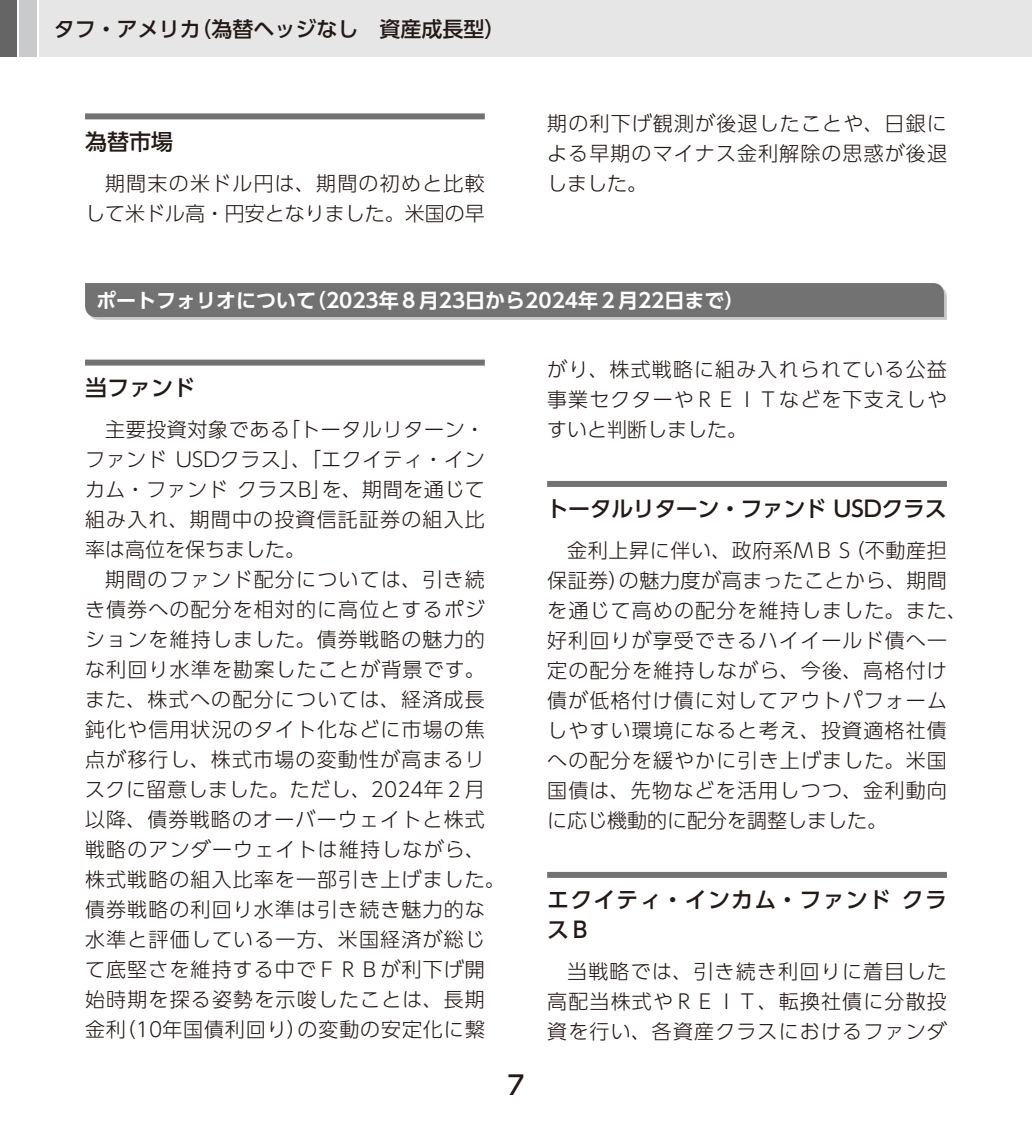
<style>
.page{position:relative;width:1032px;height:1134px;background:#fff}
.page>*{position:absolute;margin:0;border:0;box-sizing:border-box;transform-origin:0 0}
.t1{font:500 26px "UD Shin Go Pro";color:#231916}
.t2{font:500 22px "UD Shin Go Pro";letter-spacing:-.02em;color:#231916}
.t3{font:500 22px/30px "UD Shin Go Pro";letter-spacing:.05em;color:#231916}
.t4{font:500 22px "UD Shin Go Pro";color:#231916}
.t5{font:500 21px "UD Shin Go Pro";color:#231916}
.t6{font:300 20px/30px "UD Shin Go Pro";letter-spacing:.06em;color:#231916;text-align:justify}
.t7{font:300 20px/30px "UD Shin Go Pro";letter-spacing:.03em;color:#231916;text-align:right}
.t8{font:700 20px "UD Shin Go Pro De";color:#fff}
</style>
<div class="page">
<div style="left:40px;top:0;width:992px;height:57px;background:#e6e6e7"></div>
<div style="left:20px;top:0;width:17px;height:57px;background:#c9cacb"></div>
<div style="left:0;top:0;width:17px;height:57px;background:#666565"></div>
<svg style="left:85px;top:283px;width:862px;height:37px;background:#797979"></svg>
<div style="left:85px;top:113px;width:400px;height:6px;background:#727272"></div>
<div style="left:85px;top:360px;width:400px;height:6px;background:#727272"></div>
<div style="left:547px;top:481px;width:400px;height:6px;background:#727272"></div>
<div style="left:547px;top:872px;width:400px;height:6px;background:#727272"></div>
<p class="t5" style="left:54px;top:12px;width:453px">タフ・アメリカ（為替ヘッジなし　資産成長型）</p>
<p class="t4" style="left:85px;top:124px;width:89px">為替市場</p>
<p class="t7" style="left:85px;top:167px;width:401px">期間末の米ドル円は、期間の初めと比較して米ドル高・円安となりました。米国の早</p>
<p class="t6" style="left:547px;top:108px;width:401px">期の利下げ観測が後退したことや、日銀による早期のマイナス金利解除の思惑が後退しました。</p>
<p class="t8" style="left:96px;top:284px;width:650px">ポートフォリオについて（2023年８月23日から2024年２月22日まで）</p>
<p class="t4" style="left:85px;top:370px;width:111px">当ファンド</p>
<p class="t6" style="left:85px;top:413px;width:401px;text-indent:20px">主要投資対象である「トータルリターン・ファンド USDクラス」、「エクイティ・インカム・ファンドクラスB」を、期間を通じて組み入れ、期間中の投資信託証券の組入比率は高位を保ちました。</p>
<p class="t6" style="left:85px;top:563px;width:421px;text-align:left;text-indent:20px">期間のファンド配分については、引き続き債券への配分を相対的に高位とするポジションを維持しました。債券戦略の魅力的な利回り水準を勘案したことが背景です。また、株式への配分については、経済成長鈍化や信用状況のタイト化などに市場の焦点が移行し、株式市場の変動性が高まるリスクに留意しました。ただし、2024年２月以降、債券戦略のオーバーウェイトと株式戦略のアンダーウェイトは維持しながら、株式戦略の組入比率を一部引き上げました。債券戦略の利回り水準は引き続き魅力的な水準と評価している一方、米国経済が総じて底堅さを維持する中でＦＲＢが利下げ開始時期を探る姿勢を示唆したことは、長期金利（10年国債利回り）の変動の安定化に繋</p>
<h1 class="t1" style="left:507px;top:1063px;width:19px">7</h1>
<p class="t6" style="left:547px;top:354px;width:401px">がり、株式戦略に組み入れられている公益事業セクターやＲＥＩＴなどを下支えしやすいと判断しました。</p>
<p class="t2" style="left:546px;top:491px;width:402px">トータルリターン・ファンド USDクラス</p>
<p class="t6" style="left:547px;top:535px;width:421px;text-align:left;text-indent:20px">金利上昇に伴い、政府系ＭＢＳ（不動産担保証券）の魅力度が高まったことから、期間を通じて高めの配分を維持しました。また、好利回りが享受できるハイイールド債へ一定の配分を維持しながら、今後、高格付け債が低格付け債に対してアウトパフォームしやすい環境になると考え、投資適格社債への配分を緩やかに引き上げました。米国国債は、先物などを活用しつつ、金利動向に応じ機動的に配分を調整しました。</p>
<p class="t3" style="left:547px;top:884px;width:401px">エクイティ・インカム・ファンド クラスＢ</p>
<p class="t6" style="left:547px;top:956px;width:401px;text-indent:20px">当戦略では、引き続き利回りに着目した高配当株式やＲＥＩＴ、転換社債に分散投資を行い、各資産クラスにおけるファンダ</p>
</div>
